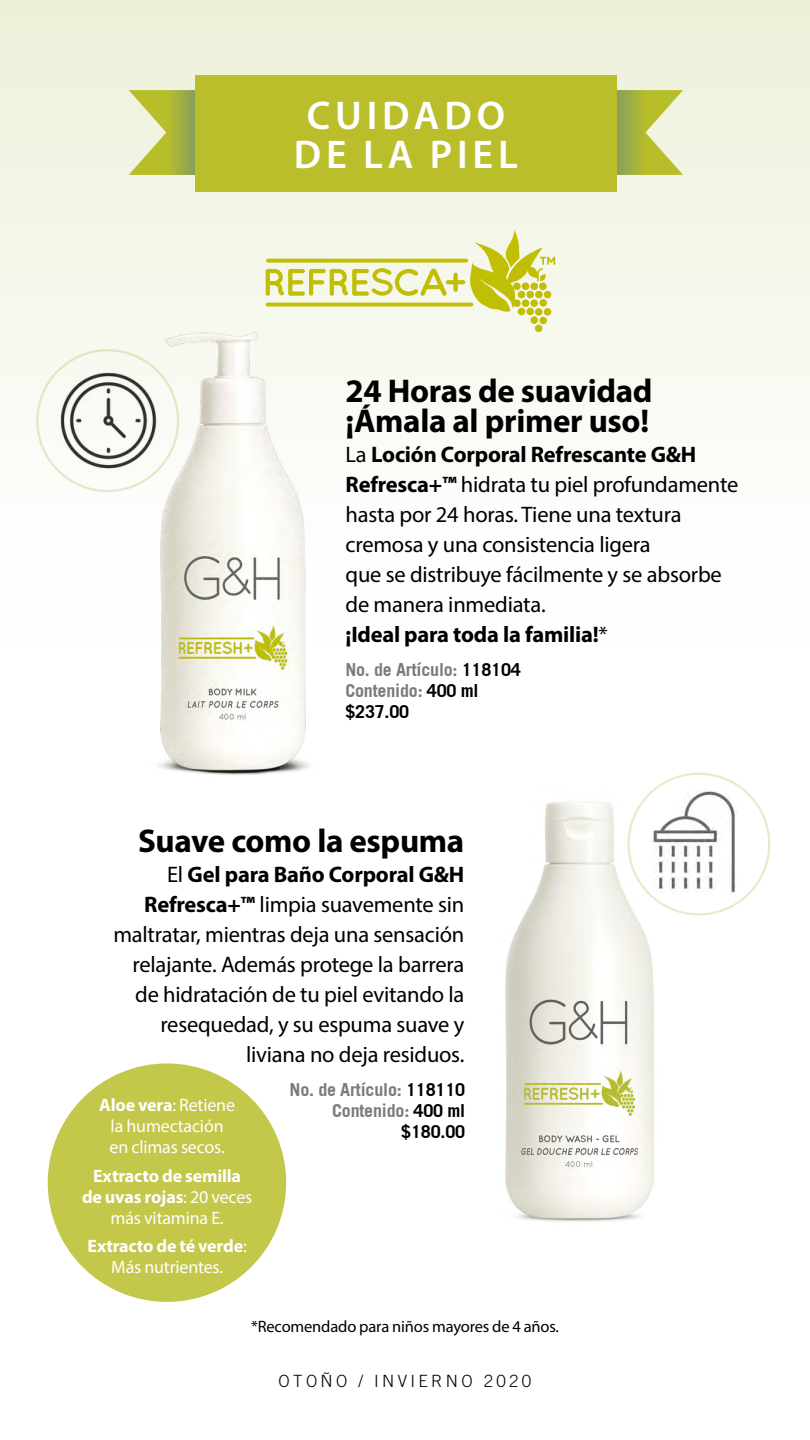
<style>
.page{position:relative;width:810px;height:1440px;background:#fff}
.page>*{position:absolute;margin:0;border:0;box-sizing:border-box;transform-origin:0 0}
.t1{font:600 40.2px/39.5px "Myriad Pro";letter-spacing:.12em;color:#fff;text-align:center}
.t2{font:700 33px/30px "Myriad Pro";letter-spacing:-.01em;color:#000}
.t3{font:22.5px/30px "Myriad Pro";letter-spacing:-.01em;color:#000}
.t4{font:700 18px/21px "Trade Gothic";letter-spacing:-.01em;color:#7c7b7b}
.t5{font:700 18px/21px "Myriad Pro";letter-spacing:-.01em;color:#fff;text-align:center}
.t6{font:18px/21px "Myriad Pro";letter-spacing:-.01em;color:#fff;text-align:center}
.t7{font:300 16.88px "Trade Gothic LT Std";letter-spacing:.2em;color:#000}
.t8{font:16.5px "Myriad Pro";letter-spacing:-.01em;color:#000}
.s1{font-weight:700}
.s2{color:#000}
.s3{font-weight:400}
</style>
<div class="page">
<div style="left:0;top:0;width:810px;height:641px;background:linear-gradient(to bottom,#ecf1d9,#fff)"></div>
<img style="left:505px;top:772px;width:210px;height:450px">
<svg style="left:129px;top:90px;width:66px;height:85px;background:#bdc568"></svg>
<svg style="left:617px;top:90px;width:66px;height:85px;background:#bcc569"></svg>
<div style="left:195px;top:75px;width:422px;height:117px;background:#b9be2a"></div>
<div style="left:535px;top:308px;width:7px;height:8px;background:#c1bf05;border-radius:50%"></div>
<div style="left:544px;top:308px;width:7px;height:8px;background:#c1bf05;border-radius:50%"></div>
<div style="left:539px;top:317px;width:8px;height:7px;background:#c1bf05;border-radius:50%"></div>
<div style="left:535px;top:325px;width:7px;height:7px;background:#c1bf05;border-radius:50%"></div>
<div style="left:518px;top:308px;width:7px;height:7px;background:#c1bf05;border-radius:50%"></div>
<div style="left:526px;top:308px;width:8px;height:7px;background:#c1bf05;border-radius:50%"></div>
<div style="left:530px;top:316px;width:8px;height:8px;background:#c1bf05;border-radius:50%"></div>
<svg style="left:264px;top:230px;width:291px;height:82px;background:#e5e6a6"></svg>
<img style="left:124px;top:322px;width:213px;height:453px">
<img style="left:37px;top:350px;width:141px;height:141px;border-radius:70px">
<div style="left:48px;top:1063px;width:238px;height:239px;background:#c3c74a;border-radius:50%"></div>
<div style="left:628px;top:774px;width:141px;height:140px;background:#fff;border-radius:50%"></div>
<img style="left:650px;top:788px;width:87px;height:111px">
<h1 class="t1" style="left:294px;top:95px;width:226px">CUIDADO<br>DE LA PIEL</h1>
<h2 class="t2" style="left:346px;top:375px;width:308px">24 Horas de suavidad ¡Ámala al primer uso!</h2>
<p class="t3" style="left:346px;top:439px;width:394px">La <span class="s1">Loción Corporal Refrescante G&amp;H Refresca+™</span> hidrata tu piel profundamente hasta por 24 horas. Tiene una textura cremosa y una consistencia ligera<br>que se distribuye fácilmente y se absorbe de manera inmediata.<br><span class="s1">¡Ideal para toda la familia!</span>*</p>
<p class="t4" style="left:345px;top:659px;width:177px">No. de Artículo: <span class="s2">118104<br></span>Contenido: <span class="s2">400 ml $237.00</span></p>
<h2 class="t2" style="left:138px;top:825px;width:328px">Suave como la espuma</h2>
<p class="t3" style="left:113px;top:859px;width:352px;text-align:right">El <span class="s1">Gel para Baño Corporal G&amp;H Refresca+™</span> limpia suavemente sin maltratar, mientras deja una sensación relajante. Además protege la barrera de hidratación de tu piel evitando la resequedad, y su espuma suave y liviana no deja residuos.</p>
<p class="t6" style="left:99px;top:1094px;width:137px"><span class="s1">Aloe vera</span>: Retiene la humectación en climas secos.</p>
<p class="t5" style="left:82px;top:1165px;width:172px">Extracto de semilla de uvas rojas<span class="s3">: 20 veces más vitamina E.</span></p>
<p class="t5" style="left:88px;top:1235px;width:161px">Extracto de té verde<span class="s3">:<br>Más nutrientes.</span></p>
<p class="t4" style="left:290px;top:1079px;width:177px;text-align:right">No. de Artículo: <span class="s2">118110<br></span>Contenido: <span class="s2">400 ml $180.00</span></p>
<p class="t8" style="left:251px;top:1316px;width:309px">*Recomendado para niños mayores de 4 años.</p>
<p class="t7" style="left:279px;top:1371px;width:254px">OTOÑO / INVIERNO 2020</p>
</div>
